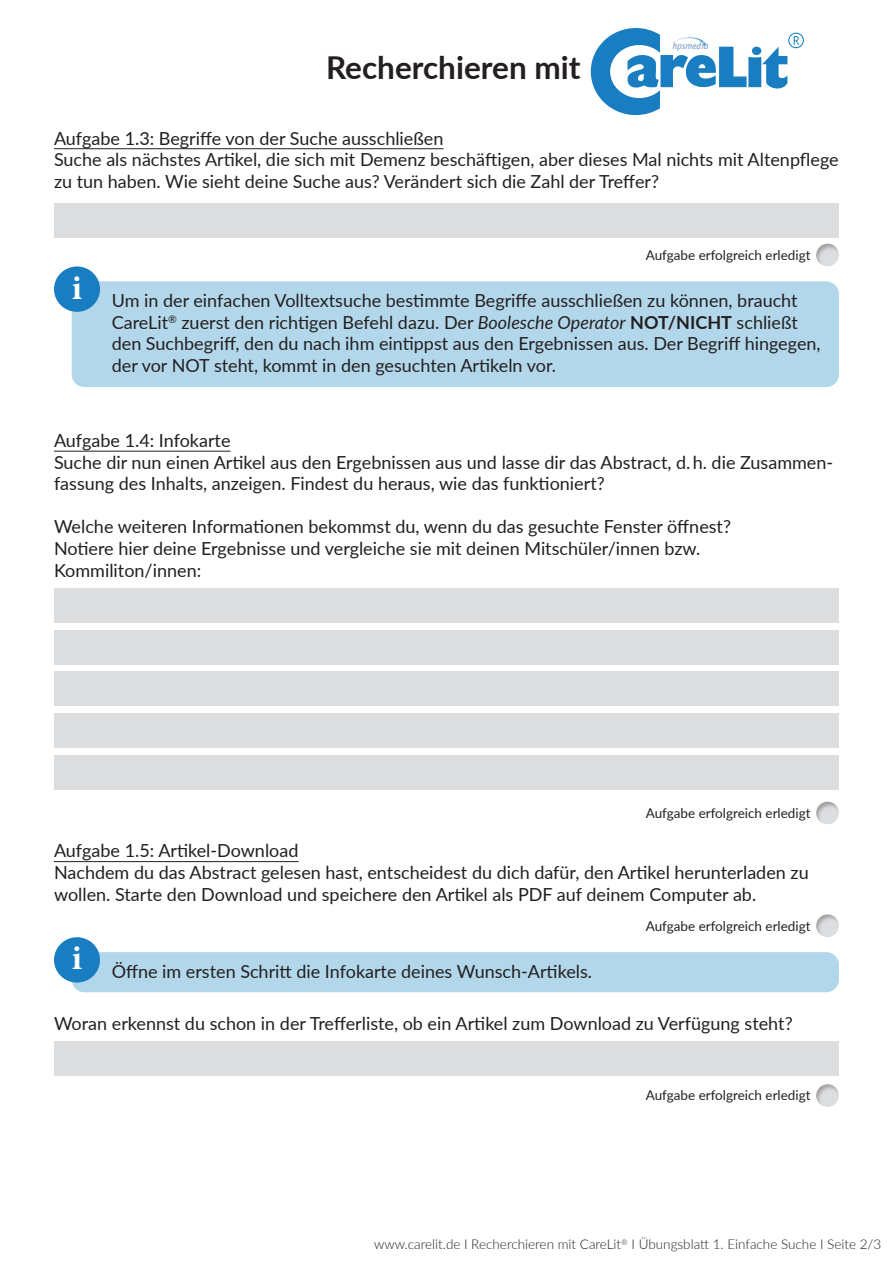
<style>
.page{position:relative;width:893px;height:1263px;background:#fff}
.page>*{position:absolute;margin:0;border:0;box-sizing:border-box;transform-origin:0 0}
.t1{font:700 31.5px "Lato";color:#231f20}
.t2{font:18px/21.6px "Lato";color:#231f20}
.t3{font:13.5px "Lato";color:#231f20}
.t4{font:300 13.5px "Lato";color:#231f20}
.s1{font-style:italic}
.s2{font-weight:700}
</style>
<div class="page">
<hr style="left:54px;top:148px;width:389px;height:1px;background:#231f20">
<hr style="left:54px;top:451px;width:177px;height:1px;background:#231f20">
<hr style="left:54px;top:861px;width:244px;height:1px;background:#231f20">
<div style="left:813px;top:243px;width:27px;height:26px;background:#231f20;opacity:.3"></div>
<div style="left:54px;top:588px;width:784px;height:34px;background:#dcdddf"></div>
<svg style="left:591px;top:28px;width:196px;height:87px"></svg>
<svg style="left:794px;top:36px;width:5px;height:9px"></svg>
<div style="left:788px;top:33px;width:16px;height:15px;border:1px solid #127dc2;border-radius:50%"></div>
<img style="left:667px;top:34px;width:46px;height:21px">
<div style="left:813px;top:801px;width:27px;height:26px;background:#231f20;opacity:.3"></div>
<div style="left:54px;top:204px;width:784px;height:34px;background:#dcdddf"></div>
<div style="left:72px;top:281px;width:767px;height:106px;background:#b3d7ea;border-radius:13px"></div>
<div style="left:54px;top:266px;width:46px;height:46px;background:#197dc2;border-radius:50%"></div>
<div style="left:54px;top:630px;width:784px;height:34px;background:#dcdddf"></div>
<div style="left:54px;top:672px;width:784px;height:34px;background:#dcdddf"></div>
<div style="left:54px;top:714px;width:784px;height:34px;background:#dcdddf"></div>
<div style="left:54px;top:755px;width:784px;height:34px;background:#dcdddf"></div>
<div style="left:72px;top:952px;width:767px;height:40px;background:#b3d7ea;border-radius:13px"></div>
<div style="left:54px;top:937px;width:46px;height:45px;background:#197dc2;border-radius:50%"></div>
<div style="left:54px;top:1041px;width:784px;height:34px;background:#dcdddf"></div>
<div style="left:813px;top:914px;width:27px;height:25px;background:#231f20;opacity:.3"></div>
<div style="left:813px;top:1084px;width:27px;height:25px;background:#231f20;opacity:.3"></div>
<h1 class="t1" style="left:326px;top:45px;width:256px">Recherchieren mit</h1>
<p class="t2" style="left:54px;top:126px;width:786px">Aufgabe 1.3: Begriffe von der Suche ausschließen<br>Suche als nächstes Artikel, die sich mit Demenz beschäftigen, aber dieses Mal nichts mit Altenpflege zu tun haben. Wie sieht deine Suche aus? Verändert sich die Zahl der Treffer?</p>
<p class="t3" style="left:646px;top:245px;width:166px">Aufgabe erfolgreich erledigt</p>
<p class="t2" style="left:112px;top:289px;width:710px;text-indent:-40px"><sup>i</sup> Um in der einfachen Volltextsuche bestimmte Begriffe ausschließen zu können, braucht CareLit<sup>®</sup> zuerst den richtigen Befehl dazu. Der <span class="s1">Boolesche Operator</span> <span class="s2">NOT/NICHT</span> schließt den Suchbegriff, den du nach ihm eintippst aus den Ergebnissen aus. Der Begriff hingegen, der vor NOT steht, kommt in den gesuchten Artikeln vor.</p>
<p class="t2" style="left:54px;top:429px;width:781px">Aufgabe 1.4: Infokarte<br>Suche dir nun einen Artikel aus den Ergebnissen aus und lasse dir das Abstract, d. h. die Zusammen&shy;fassung des Inhalts, anzeigen. Findest du heraus, wie das funktioniert?</p>
<p class="t2" style="left:54px;top:515px;width:679px">Welche weiteren Informationen bekommst du, wenn du das gesuchte Fenster öffnest?<br>Notiere hier deine Ergebnisse und vergleiche sie mit deinen Mitschüler/innen bzw.<br>Kommiliton/innen:</p>
<p class="t3" style="left:646px;top:803px;width:166px">Aufgabe erfolgreich erledigt</p>
<p class="t2" style="left:54px;top:839px;width:756px">Aufgabe 1.5: Artikel-Download<br>Nachdem du das Abstract gelesen hast, entscheidest du dich dafür, den Artikel herunterladen zu wollen. Starte den Download und speichere den Artikel als PDF auf deinem Computer ab.</p>
<p class="t2" style="left:72px;top:960px;width:522px"><sup>i</sup> Öffne im ersten Schritt die Infokarte deines Wunsch-Artikels.</p>
<p class="t3" style="left:646px;top:916px;width:166px">Aufgabe erfolgreich erledigt</p>
<p class="t2" style="left:54px;top:1012px;width:740px">Woran erkennst du schon in der Trefferliste, ob ein Artikel zum Download zu Verfügung steht?</p>
<p class="t3" style="left:646px;top:1086px;width:166px">Aufgabe erfolgreich erledigt</p>
<p class="t4" style="left:374px;top:1235px;width:509px">www.carelit.de I Recherchieren mit CareLit<sup>®</sup> I Übungsblatt 1. Einfache Suche I Seite 2/3</p>
</div>
